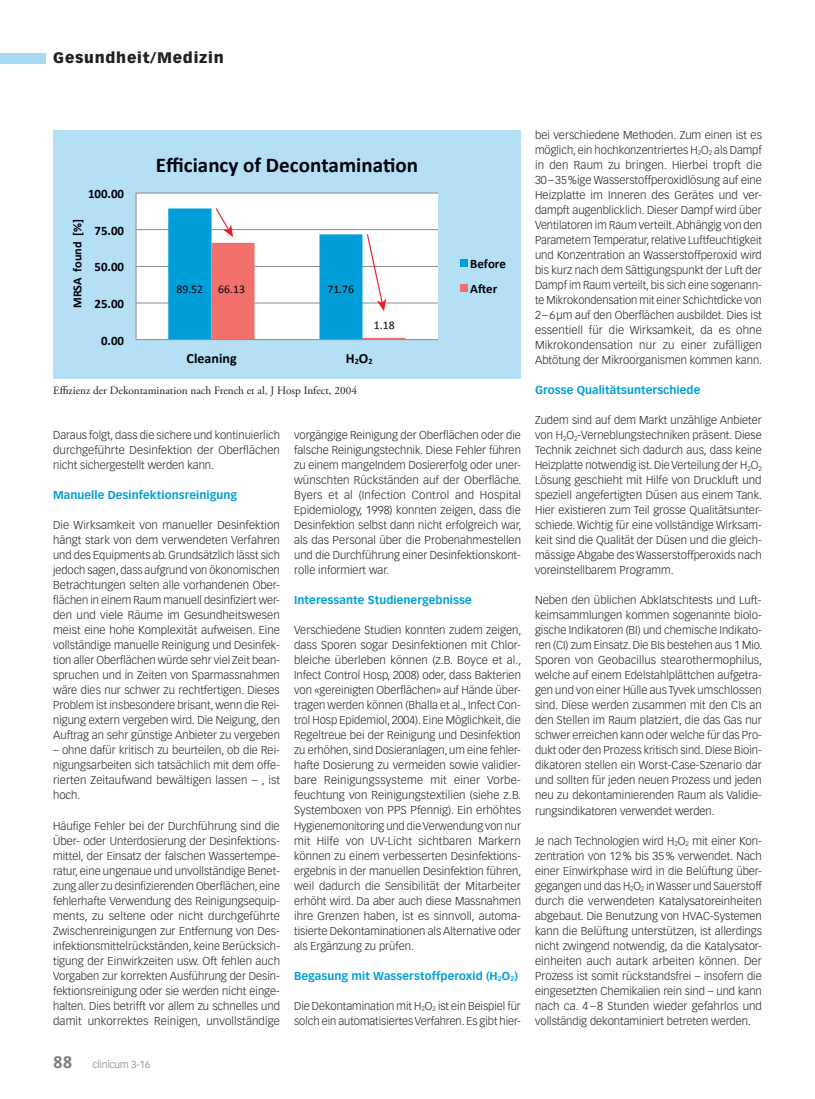
<style>
.page{position:relative;width:815px;height:1099px;background:#fff}
.page>*{position:absolute;margin:0;border:0;box-sizing:border-box;transform-origin:0 0}
.t1{font:700 21.12px "Calibri";color:#000008}
.t2{font:900 15px "Vectora LT Std";letter-spacing:.05em;color:#231f20}
.t3{font:700 14px "Calibri";color:#000008}
.t4{font:700 12.88px "Calibri";color:#000008}
.t5{font:700 12.25px "Calibri";color:#000008}
.t6{font:11.75px "Calibri";color:#000008}
.t7{font:300 11.25px/15px "Vectora LT Std";color:#231f20;text-align:justify}
.t8{font:700 11.25px "Vectora LT Std";letter-spacing:.005em;color:#009fda}
.t9{font:11.25px "Adobe Garamond Pro";color:#231f20}
.t10{font:300 10px "Vectora LT Std";color:#76787b}
.s1{font-weight:700;font-size:16.25px}
</style>
<div class="page">
<div style="left:0;top:53px;width:45px;height:10px;background:#a5daf2"></div>
<div style="left:53px;top:130px;width:468px;height:249px;background:#b4dff4"></div>
<div style="left:136px;top:193px;width:302px;height:146px;background:#fff"></div>
<hr style="left:136px;top:302px;width:302px;height:1px;background:#8a8b8c">
<hr style="left:136px;top:266px;width:302px;height:1px;background:#8a8b8c">
<hr style="left:136px;top:229px;width:302px;height:1px;background:#8a8b8c">
<hr style="left:136px;top:193px;width:302px;height:1px;background:#8a8b8c">
<hr style="left:136px;top:193px;width:1px;height:146px;background:#8a8b8c">
<hr style="left:136px;top:339px;width:302px;height:1px;background:#8a8b8c">
<div style="left:460px;top:260px;width:7px;height:7px;background:#009fda"></div>
<div style="left:460px;top:284px;width:7px;height:8px;background:#f2706c"></div>
<svg style="left:168px;top:208px;width:237px;height:131px"></svg>
<h2 class="t2" style="left:53px;top:49px;width:172px">Gesundheit/Medizin</h2>
<p class="t4" style="left:88px;top:186px;width:38px">100.00</p>
<p class="t5" style="left:70px;top:308px;width:91px;rotate:-90deg">MRSA found [%]</p>
<p class="t4" style="left:95px;top:222px;width:31px">75.00</p>
<p class="t4" style="left:95px;top:259px;width:31px">50.00</p>
<p class="t4" style="left:95px;top:295px;width:31px">25.00</p>
<p class="t4" style="left:101px;top:332px;width:25px">0.00</p>
<h1 class="t1" style="left:156px;top:151px;width:264px">Efficiancy of Decontamination</h1>
<p class="t6" style="left:176px;top:282px;width:28px">89.52</p>
<p class="t6" style="left:218px;top:282px;width:28px">66.13</p>
<p class="t6" style="left:327px;top:282px;width:28px">71.76</p>
<p class="t6" style="left:374px;top:318px;width:22px">1.18</p>
<p class="t3" style="left:187px;top:349px;width:52px">Cleaning</p>
<p class="t3" style="left:346px;top:349px;width:28px">H<sub>2</sub>O<sub>2</sub></p>
<p class="t9" style="left:53px;top:384px;width:305px">Effizienz der Dekontamination nach French et al, J Hosp Infect, 2004</p>
<p class="t4" style="left:470px;top:256px;width:37px">Before</p>
<p class="t4" style="left:470px;top:281px;width:29px">After</p>
<p class="t7" style="left:53px;top:428px;width:228px">Daraus folgt, dass die sichere und kontinuierlich durchgeführte Desinfektion der Oberflächen nicht sichergestellt werden kann.</p>
<p class="t8" style="left:53px;top:488px;width:185px">Manuelle Desinfektionsreinigung</p>
<p class="t7" style="left:53px;top:518px;width:228px">Die Wirksamkeit von manueller Desinfektion hängt stark von dem verwendeten Verfahren und des Equipments ab. Grundsätzlich lässt sich jedoch sagen, dass aufgrund von ökonomischen Betrachtungen selten alle vorhandenen Ober&shy;flächen in einem Raum manuell desinfiziert wer&shy;den und viele Räume im Gesundheitswesen meist eine hohe Komplexität aufweisen. Eine vollständige manuelle Reinigung und Desinfek&shy;tion aller Oberflächen würde sehr viel Zeit bean&shy;spruchen und in Zeiten von Sparmassnahmen wäre dies nur schwer zu rechtfertigen. Dieses Problem ist insbesondere brisant, wenn die Rei&shy;nigung extern vergeben wird. Die Neigung, den Auftrag an sehr günstige Anbieter zu vergeben</p>
<p class="t7" style="left:53px;top:743px;width:228px">– ohne dafür kritisch zu beurteilen, ob die Rei&shy;nigungsarbeiten sich tatsächlich mit dem offe&shy;rierten Zeitaufwand bewältigen lassen – , ist hoch.</p>
<p class="t7" style="left:53px;top:818px;width:228px">Häufige Fehler bei der Durchführung sind die Über- oder Unterdosierung der Desinfektions&shy;mittel, der Einsatz der falschen Wassertempe&shy;ratur, eine ungenaue und unvollständige Benet&shy;zung aller zu desinfizierenden Oberflächen, eine fehlerhafte Verwendung des Reinigungsequip&shy;ments, zu seltene oder nicht durchgeführte Zwischenreinigungen zur Entfernung von Des&shy;infektionsmittelrückständen, keine Berücksich&shy;tigung der Einwirkzeiten usw. Oft fehlen auch Vorgaben zur korrekten Ausführung der Desin&shy;fektionsreinigung oder sie werden nicht einge&shy;halten. Dies betrifft vor allem zu schnelles und damit unkorrektes Reinigen, unvollständige</p>
<p class="t10" style="left:53px;top:1058px;width:99px"><span class="s1">88</span> clinicum 3-16</p>
<p class="t7" style="left:294px;top:428px;width:229px">vorgängige Reinigung der Oberflächen oder die falsche Reinigungstechnik. Diese Fehler führen zu einem mangelndem Dosiererfolg oder uner&shy;wünschten Rückständen auf der Oberfläche.<br>Byers et al (Infection Control and Hospital Epidemiology, 1998) konnten zeigen, dass die Desinfektion selbst dann nicht erfolgreich war, als das Personal über die Probenahmestellen und die Durchführung einer Desinfektionskont&shy;rolle informiert war.</p>
<p class="t8" style="left:294px;top:593px;width:179px">Interessante Studienergebnisse</p>
<p class="t7" style="left:294px;top:623px;width:229px">Verschiedene Studien konnten zudem zeigen, dass Sporen sogar Desinfektionen mit Chlor&shy;bleiche überleben können (z.B. Boyce et al., Infect Control Hosp, 2008) oder, dass Bakterien von «gereinigten Oberflächen» auf Hände über&shy;tragen werden können (Bhalla et al., Infect Con&shy;trol Hosp Epidemiol, 2004). Eine Möglichkeit, die Regeltreue bei der Reinigung und Desinfektion zu erhöhen, sind Dosieranlagen, um eine fehler&shy;hafte Dosierung zu vermeiden sowie validier&shy;bare Reinigungssysteme mit einer Vorbe&shy;feuchtung von Reinigungstextilien (siehe z.B.<br>Systemboxen von PPS Pfennig). Ein erhöhtes Hygienemonitoring und die Verwendung von nur mit Hilfe von UV-Licht sichtbaren Markern können zu einem verbesserten Desinfektions&shy;ergebnis in der manuellen Desinfektion führen, weil dadurch die Sensibilität der Mitarbeiter erhöht wird. Da aber auch diese Massnahmen ihre Grenzen haben, ist es sinnvoll, automa&shy;tisierte Dekontamina tionen als Alternative oder als Ergänzung zu prüfen.</p>
<p class="t8" style="left:294px;top:968px;width:225px">Begasung mit Wasserstoffperoxid (H<sub>2</sub>O<sub>2</sub>)</p>
<p class="t7" style="left:294px;top:998px;width:228px">Die Dekontamination mit H<sub>2</sub>O<sub>2</sub> ist ein Beispiel für solch ein automatisiertes Verfahren. Es gibt hier-</p>
<p class="t7" style="left:535px;top:128px;width:229px">bei verschiedene Methoden. Zum einen ist es möglich, ein hochkonzentriertes H<sub>2</sub>O<sub>2</sub> als Dampf in den Raum zu bringen. Hierbei tropft die 30 – 35 %ige Wasserstoffperoxidlösung auf eine Heizplatte im Inneren des Gerätes und ver&shy;dampft augenblicklich. Dieser Dampf wird über Ventilatoren im Raum verteilt. Abhängig von den Parametern Temperatur, relative Luftfeuchtigkeit und Konzentration an Wasserstoffperoxid wird bis kurz nach dem Sättigungspunkt der Luft der Dampf im Raum verteilt, bis sich eine sogenann&shy;te Mikrokondensation mit einer Schichtdicke von 2 – 6 µm auf den Oberflächen ausbildet. Dies ist essentiell für die Wirksamkeit, da es ohne Mikrokondensation nur zu einer zufälligen Ab tötung der Mikroorganismen kommen kann.</p>
<p class="t8" style="left:535px;top:383px;width:167px">Grosse Qualitätsunterschiede</p>
<p class="t7" style="left:535px;top:413px;width:229px">Zudem sind auf dem Markt unzählige Anbieter von H<sub>2</sub>O<sub>2</sub>-Verneblungstechniken präsent. Diese Technik zeichnet sich dadurch aus, dass keine Heizplatte notwendig ist. Die Verteilung der H<sub>2</sub>O<sub>2<br></sub>Lösung geschieht mit Hilfe von Druckluft und speziell angefertigten Düsen aus einem Tank.<br>Hier existieren zum Teil grosse Qualitätsunter&shy;schiede. Wichtig für eine vollständige Wirksam&shy;keit sind die Qualität der Düsen und die gleich&shy;mässige Abgabe des Wasserstoffperoxids nach voreinstellbarem Programm.</p>
<p class="t7" style="left:535px;top:593px;width:229px">Neben den üblichen Abklatschtests und Luft&shy;keimsammlungen kommen sogenannte biolo&shy;gische Indikatoren (BI) und chemische Indikato&shy;ren (CI) zum Einsatz. Die BIs bestehen aus 1 Mio.<br>Sporen von Geobacillus stearothermophilus, welche auf einem Edelstahlplättchen aufgetra&shy;gen und von einer Hülle aus Tyvek umschlossen sind. Diese werden zusammen mit den CIs an den Stellen im Raum platziert, die das Gas nur schwer erreichen kann oder welche für das Pro&shy;dukt oder den Prozess kritisch sind. Diese Bioin&shy;dikatoren stellen ein Worst-Case-Szenario dar und sollten für jeden neuen Prozess und jeden neu zu dekontaminierenden Raum als Validie&shy;rungsindikatoren verwendet werden.</p>
<p class="t7" style="left:535px;top:833px;width:228px">Je nach Technologien wird H<sub>2</sub>O<sub>2</sub> mit einer Kon&shy;zentration von 12 % bis 35 % verwendet. Nach einer Einwirkphase wird in die Belüftung über&shy;gegangen und das H<sub>2</sub>O<sub>2</sub> in Wasser und Sauerstoff durch die verwendeten Katalysatoreinheiten abgebaut. Die Benutzung von HVAC-Systemen kann die Belüftung unterstützen, ist allerdings nicht zwingend notwendig, da die Katalysator&shy;einheiten auch autark arbeiten können. Der Prozess ist somit rückstandsfrei – insofern die eingesetzten Chemikalien rein sind – und kann nach ca. 4 – 8 Stunden wieder gefahrlos und vollständig dekontaminiert betreten werden.</p>
</div>
